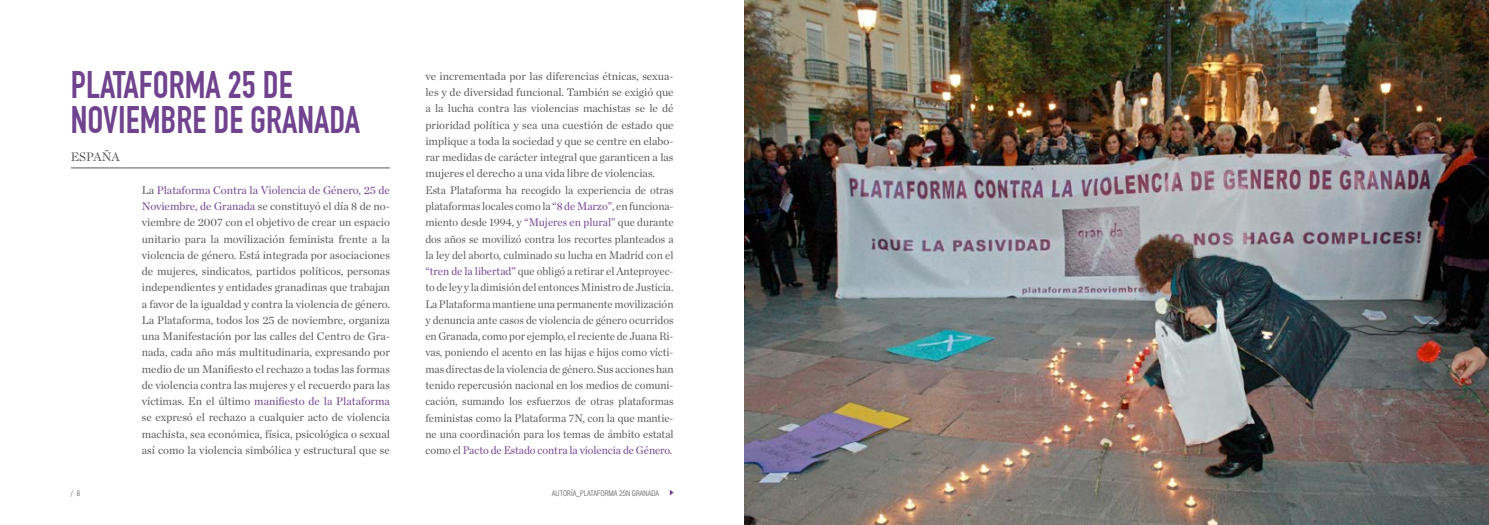
<style>
.page{position:relative;width:1489px;height:525px;background:#fff}
.page>*{position:absolute;margin:0;border:0;box-sizing:border-box;transform-origin:0 0}
.t1{font:700 37.5px/35px "DIN Condensed";color:#70438f}
.t2{font:12.5px "Chronicle Deck";color:#58595b}
.t3{font:11.25px/16.2px "Chronicle Deck";letter-spacing:-.005em;color:#58595b;text-align:justify}
.t4{font:300 condensed 7.5px "Helvetica";color:#58595b}
.s1{color:#70438f}
</style>
<div class="page">
<svg style="left:669px;top:490px;width:4px;height:5px"></svg>
<img style="left:744px;top:0;width:744px;height:524px">
<hr style="left:71px;top:168px;width:319px;height:1px;background:#58595b">
<h1 class="t1" style="left:71px;top:67px;width:212px">PLATAFORMA 25 DE<br>NOVIEMBRE DE GRANADA</h1>
<p class="t2" style="left:71px;top:149px;width:33px">ESPAÑA</p>
<p class="t3" style="left:142px;top:181px;width:250px">La <span class="s1">Plataforma Contra la Violencia de Género, 25 de Noviembre, de Granada</span> se constituyó el día 8 de no&shy;viembre de 2007 con el objetivo de crear un espacio unitario para la movilización feminista frente a la violencia de género. Está integrada por asociaciones de mujeres, sindicatos, partidos políticos, personas independientes y entidades granadinas que trabajan a favor de la igualdad y contra la violencia de género.<br>La Plataforma, todos los 25 de noviembre, organiza una Manifestación por las calles del Centro de Gra&shy;nada, cada año más multitudinaria, expresando por medio de un Manifiesto el rechazo a todas las formas de violencia contra las mujeres y el recuerdo para las víctimas. En el último <span class="s1">manifiesto de la Plataforma </span>se expresó el rechazo a cualquier acto de violencia machista, sea económica, física, psicológica o sexual así como la violencia simbólica y estructural que se</p>
<p class="t4" style="left:71px;top:488px;width:11px">/ 8</p>
<p class="t3" style="left:425px;top:68px;width:250px;text-align:left">ve incrementada por las diferencias étnicas, sexua&shy;les y de diversidad funcional. También se exigió que a la lucha contra las violencias machistas se le dé prioridad política y sea una cuestión de estado que implique a toda la sociedad y que se centre en elabo&shy;rar medidas de carácter integral que garanticen a las mujeres el derecho a una vida libre de violencias.<br>Esta Plataforma ha recogido la experiencia de otras plataformas locales como la <span class="s1">“8 de Marzo”</span>, en funciona&shy;miento desde 1994, y <span class="s1">“Mujeres en plural”</span> que durante dos años se movilizó contra los recortes planteados a la ley del aborto, culminado su lucha en Madrid con el <span class="s1">“tren de la libertad”</span> que obligó a retirar el Anteproyec&shy;to de ley y la dimisióndel entoncesMinistro de Justicia.<br>La Plataforma mantiene una permanente movilización y denuncia ante casos de violencia de género ocurridos en Granada, como por ejemplo, el reciente de Juana Ri&shy;vas, poniendo el acento en las hijas e hijos como vícti&shy;mas directas de la violencia de género. Sus acciones han tenido repercusión nacional en los medios de comuni&shy;cación, sumando los esfuerzos de otras plataformas feministas como la Plataforma 7N, con la que mantie&shy;ne una coordinación para los temas de ámbito estatal como el <span class="s1">Pacto de Estado contra la violencia de Género.</span></p>
<p class="t4" style="left:552px;top:488px;width:109px">AUTORÍA_PLATAFORMA 25N GRANADA</p>
</div>
